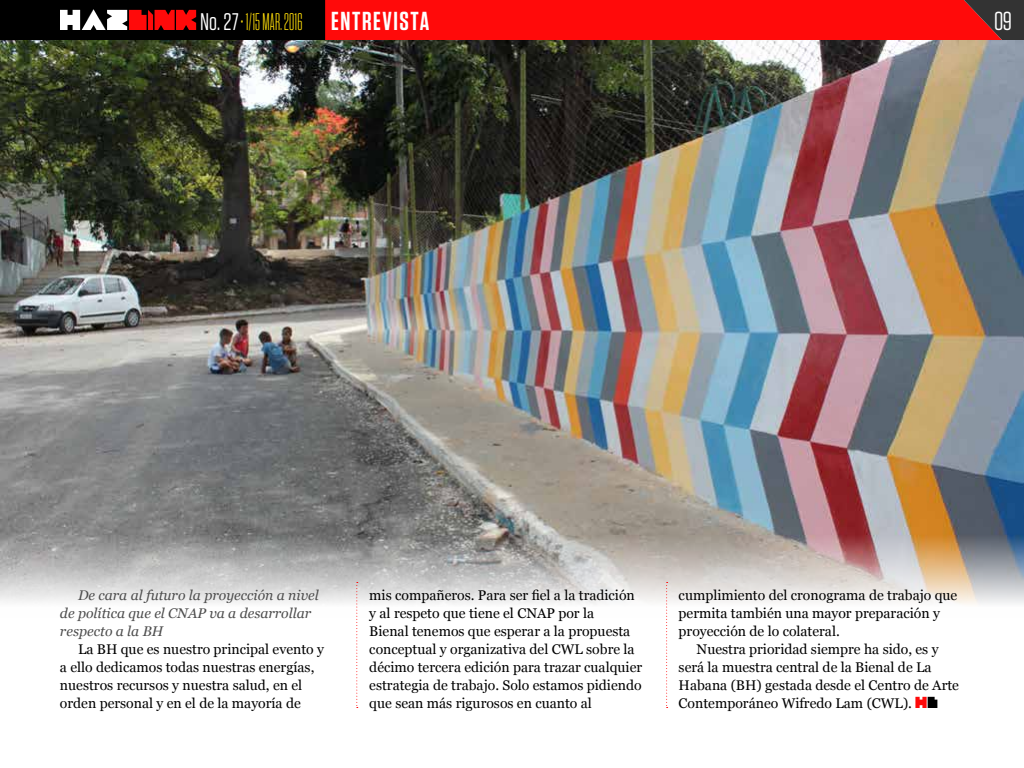
<style>
.page{position:relative;width:1024px;height:768px;background:#fff}
.page>*{position:absolute;margin:0;border:0;box-sizing:border-box;transform-origin:0 0}
.t1{font:600 26px "Tungsten";letter-spacing:.065em;color:#fff}
.t2{font:26px "Tungsten";color:#fff}
.t3{font:24px "Tungsten Compressed";letter-spacing:.01em;color:#ffde0a}
.t4{font:14px/18px "Georgia";color:#000}
.t5{font:italic 14px/18px "Georgia";color:#4d4d4d}
.s1{font-family:"Tungsten";color:#fff}
</style>
<div class="page">
<div style="left:0;top:0;width:325px;height:40px;background:#000"></div>
<div style="left:325px;top:0;width:699px;height:40px;background:#ff0a0a"></div>
<svg style="left:60px;top:9px;width:136px;height:21px"></svg>
<img style="left:0;top:40px;width:1024px;height:565px">
<svg style="left:915px;top:697px;width:22px;height:11px"></svg>
<svg style="left:356px;top:582px;width:2px;height:126px"></svg>
<svg style="left:666px;top:582px;width:2px;height:126px"></svg>
<h2 class="t3" style="left:200px;top:11px;width:104px"><span class="s1">No. 27</span>• 1/15 MAR. 2016</h2>
<h1 class="t2" style="left:994px;top:7px;width:20px">09</h1>
<h1 class="t1" style="left:331px;top:7px;width:100px">ENTREVISTA</h1>
<p class="t5" style="left:60px;top:586px;width:260px;text-indent:18px">De cara al futuro la proyección a nivel de política que el CNAP va a desarrollar respecto a la BH</p>
<p class="t4" style="left:60px;top:640px;width:266px;text-indent:18px">La BH que es nuestro principal evento y a ello dedicamos todas nuestras energías, nuestros recursos y nuestra salud, en el orden personal y en el de la mayoría de</p>
<p class="t4" style="left:369px;top:586px;width:274px">mis compañeros. Para ser fiel a la tradición y al respeto que tiene el CNAP por la<br>Bienal tenemos que esperar a la propuesta conceptual y organizativa del CWL sobre la décimo tercera edición para trazar cualquier estrategia de trabajo. Solo estamos pidiendo que sean más rigurosos en cuanto al</p>
<p class="t4" style="left:679px;top:587px;width:280px">cumplimiento del cronograma de trabajo que permita también una mayor preparación y proyección de lo colateral.</p>
<p class="t4" style="left:679px;top:641px;width:282px;text-indent:18px">Nuestra prioridad siempre ha sido, es y será la muestra central de la Bienal de La Habana (BH) gestada desde el Centro de Arte Contemporáneo Wifredo Lam (CWL).</p>
</div>
